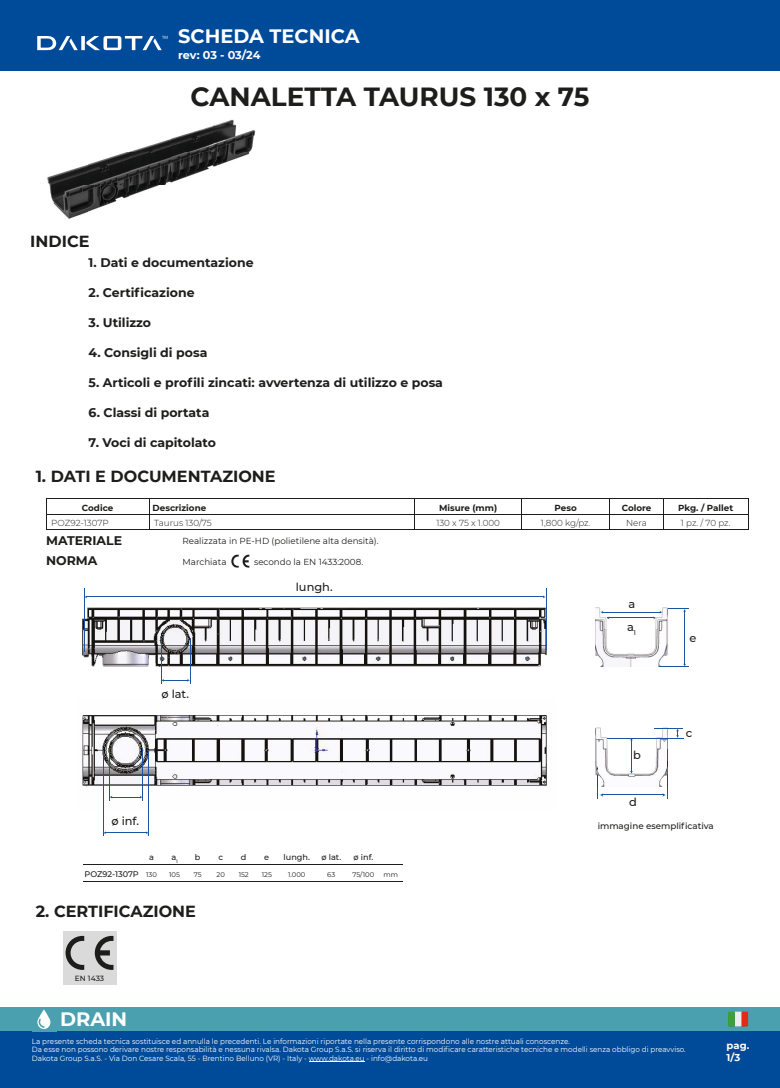
<style>
.page{position:relative;width:780px;height:1088px;background:#fff}
.page>*{position:absolute;margin:0;border:0;box-sizing:border-box;transform-origin:0 0}
.t1{font:700 26.25px "Montserrat";color:#1d1d1b}
.t2{font:700 19.38px "Montserrat";color:#fff}
.t3{font:700 16px "Montserrat";color:#1d1d1b}
.t4{font:700 12.5px "Montserrat";color:#1d1d1b}
.t5{font:500 11.38px "Montserrat";color:#1d1d1b}
.t6{font:700 11.25px "Montserrat";letter-spacing:-.01em;color:#fff}
.t7{font:700 10px/12px "Montserrat";color:#fff}
.t8{font:8.75px "Montserrat";color:#1d1d1b}
.t9{font:300 8.75px "Montserrat";color:#1d1d1b}
.t10{font:700 8.75px "Montserrat";color:#1d1d1b}
.t11{font:500 8.75px "Montserrat";color:#1d1d1b}
.t12{font:500 8.12px "Montserrat";color:#1d1d1b}
.t13{font:7.5px/8.8px "Montserrat";color:#fff;scale:.96 1}
.t14{font:500 7.5px "Montserrat";color:#1d1d1b}
.t15{font:6.88px "Montserrat";color:#1d1d1b}
.s1{font-weight:400;font-size:6.88px}
</style>
<div class="page">
<div style="left:0;top:0;width:780px;height:71px;background:#004a9a"></div>
<div style="left:0;top:1031px;width:780px;height:57px;background:#004a9a"></div>
<div style="left:0;top:1007px;width:780px;height:24px;background:#4ba0af"></div>
<svg style="left:37px;top:1009px;width:13px;height:20px"></svg>
<svg style="left:728px;top:1011px;width:20px;height:15px"></svg>
<hr style="left:309px;top:1061px;width:55px;height:1px;background:#fff">
<svg style="left:81px;top:36px;width:4px;height:14px"></svg>
<svg style="left:37px;top:36px;width:41px;height:14px"></svg>
<svg style="left:86px;top:36px;width:81px;height:14px"></svg>
<hr style="left:83px;top:864px;width:57px;height:1px;background:#1d1d1b">
<svg style="left:140px;top:864px;width:138px;height:1px"></svg>
<hr style="left:278px;top:864px;width:37px;height:1px;background:#1d1d1b">
<hr style="left:315px;top:864px;width:32px;height:1px;background:#1d1d1b">
<hr style="left:347px;top:864px;width:32px;height:1px;background:#1d1d1b">
<svg style="left:379px;top:864px;width:23px;height:1px"></svg>
<hr style="left:347px;top:881px;width:32px;height:1px;background:#1d1d1b">
<svg style="left:379px;top:881px;width:23px;height:1px"></svg>
<hr style="left:83px;top:881px;width:57px;height:1px;background:#1d1d1b">
<svg style="left:140px;top:881px;width:138px;height:1px"></svg>
<hr style="left:278px;top:881px;width:37px;height:1px;background:#1d1d1b">
<hr style="left:315px;top:881px;width:32px;height:1px;background:#1d1d1b">
<img style="left:47px;top:119px;width:208px;height:100px">
<hr style="left:46px;top:498px;width:103px;height:1px;background:#1d1d1b">
<hr style="left:149px;top:498px;width:266px;height:1px;background:#1d1d1b">
<hr style="left:415px;top:498px;width:106px;height:1px;background:#1d1d1b">
<hr style="left:521px;top:498px;width:89px;height:1px;background:#1d1d1b">
<hr style="left:610px;top:498px;width:53px;height:1px;background:#1d1d1b">
<hr style="left:663px;top:498px;width:85px;height:1px;background:#1d1d1b">
<hr style="left:46px;top:514px;width:103px;height:1px;background:#1d1d1b">
<svg style="left:46px;top:499px;width:1px;height:30px"></svg>
<hr style="left:149px;top:514px;width:266px;height:1px;background:#1d1d1b">
<svg style="left:149px;top:499px;width:1px;height:30px"></svg>
<hr style="left:415px;top:514px;width:106px;height:1px;background:#1d1d1b">
<hr style="left:521px;top:514px;width:89px;height:1px;background:#1d1d1b">
<svg style="left:521px;top:499px;width:1px;height:30px"></svg>
<hr style="left:610px;top:514px;width:53px;height:1px;background:#1d1d1b">
<svg style="left:609px;top:499px;width:1px;height:30px"></svg>
<hr style="left:663px;top:514px;width:85px;height:1px;background:#1d1d1b">
<svg style="left:663px;top:499px;width:1px;height:30px"></svg>
<svg style="left:748px;top:499px;width:1px;height:30px"></svg>
<hr style="left:46px;top:529px;width:103px;height:1px;background:#1d1d1b">
<hr style="left:149px;top:529px;width:266px;height:1px;background:#1d1d1b">
<hr style="left:415px;top:529px;width:106px;height:1px;background:#1d1d1b">
<hr style="left:521px;top:529px;width:89px;height:1px;background:#1d1d1b">
<hr style="left:610px;top:529px;width:53px;height:1px;background:#1d1d1b">
<hr style="left:663px;top:529px;width:85px;height:1px;background:#1d1d1b">
<img style="left:82px;top:715px;width:465px;height:86px">
<img style="left:82px;top:596px;width:464px;height:71px">
<hr style="left:84px;top:588px;width:1px;height:64px;background:#1b54a2">
<hr style="left:546px;top:588px;width:1px;height:62px;background:#1b54a2">
<hr style="left:86px;top:597px;width:457px;height:1px;background:#1b54a2">
<hr style="left:161px;top:638px;width:1px;height:46px;background:#1b54a2">
<hr style="left:190px;top:638px;width:1px;height:46px;background:#1b54a2">
<svg style="left:162px;top:679px;width:28px;height:3px"></svg>
<hr style="left:103px;top:750px;width:1px;height:85px;background:#1b54a2">
<hr style="left:148px;top:750px;width:1px;height:85px;background:#1b54a2">
<hr style="left:109px;top:749px;width:1px;height:51px;background:#1b54a2">
<hr style="left:142px;top:749px;width:1px;height:51px;background:#1b54a2">
<hr style="left:111px;top:797px;width:30px;height:1px;background:#1b54a2">
<hr style="left:105px;top:832px;width:42px;height:1px;background:#1b54a2">
<hr style="left:597px;top:750px;width:1px;height:49px;background:#1b54a2">
<hr style="left:667px;top:750px;width:1px;height:49px;background:#1b54a2">
<hr style="left:602px;top:794px;width:61px;height:1px;background:#1b54a2">
<img style="left:595px;top:608px;width:73px;height:59px">
<hr style="left:602px;top:612px;width:58px;height:1px;background:#1b54a2">
<hr style="left:659px;top:666px;width:30px;height:1px;background:#1b54a2">
<hr style="left:684px;top:611px;width:1px;height:53px;background:#1b54a2">
<svg style="left:668px;top:608px;width:21px;height:4px"></svg>
<img style="left:595px;top:727px;width:72px;height:60px">
<img style="left:597px;top:750px;width:1px;height:37px">
<img style="left:667px;top:750px;width:1px;height:37px">
<hr style="left:607px;top:738px;width:76px;height:1px;background:#1b54a2">
<hr style="left:631px;top:739px;width:1px;height:33px;background:#1b54a2">
<svg style="left:654px;top:728px;width:29px;height:10px"></svg>
<hr style="left:607px;top:618px;width:47px;height:1px;background:#1b54a2">
<svg style="left:600px;top:611px;width:9px;height:8px"></svg>
<svg style="left:653px;top:611px;width:9px;height:8px"></svg>
<img style="left:232px;top:554px;width:17px;height:14px">
<img style="left:231px;top:558px;width:18px;height:6px">
<div style="left:63px;top:931px;width:53px;height:53px;background:#dadada"></div>
<svg style="left:66px;top:936px;width:18px;height:34px"></svg>
<svg style="left:95px;top:936px;width:18px;height:34px"></svg>
<h2 class="t2" style="left:178px;top:22px;width:183px">SCHEDA TECNICA</h2>
<h3 class="t6" style="left:178px;top:47px;width:84px">rev: 03 - 03/24</h3>
<h3 class="t3" style="left:30px;top:229px;width:61px">INDICE</h3>
<h1 class="t1" style="left:191px;top:78px;width:400px">CANALETTA TAURUS 130 x 75</h1>
<h3 class="t4" style="left:89px;top:254px;width:166px">1. Dati e documentazione</h3>
<h3 class="t4" style="left:89px;top:284px;width:107px">2. Certificazione</h3>
<h3 class="t4" style="left:89px;top:314px;width:64px">3. Utilizzo</h3>
<h3 class="t4" style="left:89px;top:344px;width:120px">4. Consigli di posa</h3>
<h3 class="t4" style="left:89px;top:374px;width:356px">5. Articoli e profili zincati: avvertenza di utilizzo e posa</h3>
<h3 class="t4" style="left:89px;top:404px;width:122px">6. Classi di portata</h3>
<h3 class="t4" style="left:89px;top:434px;width:129px">7. Voci di capitolato</h3>
<h3 class="t3" style="left:36px;top:464px;width:241px">1. DATI E DOCUMENTAZIONE</h3>
<p class="t10" style="left:82px;top:501px;width:33px">Codice</p>
<p class="t10" style="left:153px;top:501px;width:55px">Descrizione</p>
<p class="t10" style="left:439px;top:501px;width:59px">Misure (mm)</p>
<p class="t10" style="left:554px;top:501px;width:24px">Peso</p>
<p class="t10" style="left:621px;top:501px;width:31px">Colore</p>
<p class="t10" style="left:678px;top:501px;width:57px">Pkg. / Pallet</p>
<p class="t9" style="left:51px;top:517px;width:59px">POZ92-1307P</p>
<p class="t9" style="left:154px;top:517px;width:59px">Taurus 130/75</p>
<p class="t9" style="left:436px;top:517px;width:65px">130 x 75 x 1.000</p>
<p class="t9" style="left:541px;top:517px;width:51px">1,800 kg/pz.</p>
<p class="t9" style="left:626px;top:517px;width:22px">Nera</p>
<p class="t9" style="left:681px;top:517px;width:51px">1 pz. / 70 pz.</p>
<h3 class="t4" style="left:46px;top:531px;width:77px">MATERIALE</h3>
<p class="t8" style="left:182px;top:535px;width:197px">Realizzata in PE-HD (polietilene alta densità).</p>
<h3 class="t4" style="left:46px;top:552px;width:53px">NORMA</h3>
<p class="t8" style="left:182px;top:555px;width:45px">Marchiata</p>
<p class="t8" style="left:254px;top:555px;width:111px">secondo la EN 1433:2008.</p>
<h3 class="t5" style="left:161px;top:686px;width:29px">ø lat.</h3>
<h3 class="t5" style="left:111px;top:813px;width:29px">ø inf.</h3>
<h3 class="t5" style="left:296px;top:579px;width:38px">lungh.</h3>
<p class="t12" style="left:149px;top:852px;width:6px">a</p>
<p class="t12" style="left:171px;top:852px;width:8px">a<sub>1</sub></p>
<p class="t12" style="left:195px;top:852px;width:7px">b</p>
<p class="t12" style="left:218px;top:852px;width:6px">c</p>
<p class="t12" style="left:241px;top:852px;width:7px">d</p>
<p class="t12" style="left:264px;top:852px;width:6px">e</p>
<p class="t12" style="left:283px;top:852px;width:28px">lungh.</p>
<p class="t12" style="left:321px;top:852px;width:21px">ø lat.</p>
<p class="t12" style="left:353px;top:852px;width:21px">ø inf.</p>
<p class="t12" style="left:84px;top:869px;width:74px">POZ92-1307P <span class="s1">130</span></p>
<p class="t15" style="left:169px;top:869px;width:12px">105</p>
<p class="t15" style="left:194px;top:869px;width:9px">75</p>
<p class="t15" style="left:216px;top:869px;width:10px">20</p>
<p class="t15" style="left:239px;top:869px;width:12px">152</p>
<p class="t15" style="left:262px;top:869px;width:12px">125</p>
<p class="t15" style="left:288px;top:869px;width:19px">1.000</p>
<p class="t15" style="left:327px;top:869px;width:10px">63</p>
<p class="t15" style="left:352px;top:869px;width:23px">75/100</p>
<p class="t15" style="left:383px;top:869px;width:16px">mm</p>
<h3 class="t3" style="left:36px;top:899px;width:162px">2. CERTIFICAZIONE</h3>
<h3 class="t5" style="left:628px;top:596px;width:8px">a</h3>
<h3 class="t5" style="left:627px;top:619px;width:11px">a<sub>1</sub></h3>
<h3 class="t5" style="left:633px;top:747px;width:9px">b</h3>
<h3 class="t5" style="left:629px;top:794px;width:9px">d</h3>
<h3 class="t5" style="left:689px;top:630px;width:8px">e</h3>
<h3 class="t5" style="left:685px;top:724px;width:8px">c</h3>
<p class="t11" style="left:597px;top:820px;width:118px">immagine esemplificativa</p>
<p class="t14" style="left:75px;top:973px;width:31px">EN 1433</p>
<h2 class="t2" style="left:60px;top:1005px;width:69px">DRAIN</h2>
<p class="t13" style="left:32px;top:1036px;width:682px">La presente scheda tecnica sostituisce ed annulla le precedenti. Le informazioni riportate nella presente corrispondono alle nostre attuali conoscenze.<br>Da esse non possono derivare nostre responsabilità e nessuna rivalsa. Dakota Group S.a.S. si riserva il diritto di modificare caratteristiche tecniche e modelli senza obbligo di preavviso.<br>Dakota Group S.a.S. - Via Don Cesare Scala, 55 - Brentino Belluno (VR) - Italy - www.dakota.eu - info@dakota.eu</p>
<h3 class="t7" style="left:726px;top:1038px;width:24px">pag.<br>1/3</h3>
</div>
